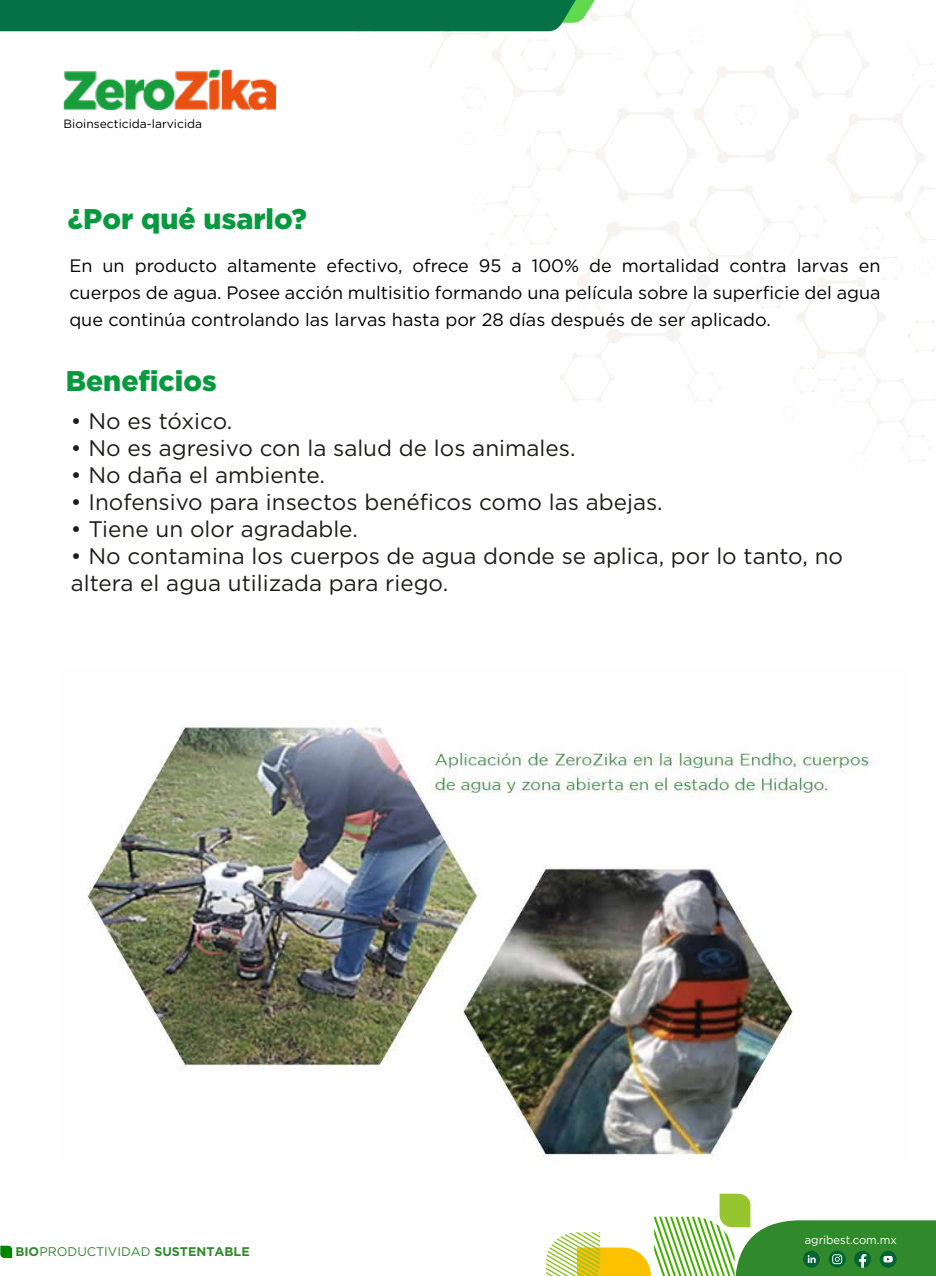
<style>
.page{position:relative;width:936px;height:1276px;background:#fff}
.page>*{position:absolute;margin:0;border:0;box-sizing:border-box;transform-origin:0 0}
.t1{font:900 28.5px "Gotham Pro";color:#06993d}
.t2{font:22.5px/27px "Gotham";color:#1d1d1b}
.t3{font:18px/27px "Gotham";color:#000;text-align:justify}
.t4{font:700 12.6px "Gotham Pro";color:#308a2b}
.t5{font:12px "Gotham Pro";color:#000}
.t6{font:11.7px "Gotham";color:#fff;scale:.96 1}
.s1{font-family:"Gotham";font-weight:400}
</style>
<div class="page">
<svg style="left:546px;top:1193px;width:389px;height:83px"></svg>
<svg style="left:0;top:0;width:933px;height:460px"></svg>
<svg style="left:0;top:1245px;width:12px;height:13px"></svg>
<img style="left:63px;top:69px;width:213px;height:41px">
<img style="left:86px;top:726px;width:786px;height:430px">
<p class="t5" style="left:63px;top:117px;width:140px">Bioinsecticida-larvicida</p>
<p class="t1" style="left:68px;top:202px;width:240px">¿Por qué usarlo?</p>
<p class="t3" style="left:69px;top:252px;width:812px">En un producto altamente efectivo, ofrece 95 a 100% de mortalidad contra larvas en cuerpos de agua. Posee acción multisitio formando una película sobre la superficie del agua que continúa controlando las larvas hasta por 28 días después de ser aplicado.</p>
<p class="t1" style="left:66px;top:364px;width:152px">Beneficios</p>
<p class="t2" style="left:71px;top:407px;width:163px">• No es tóxico.</p>
<p class="t2" style="left:71px;top:434px;width:506px">• No es agresivo con la salud de los animales.</p>
<p class="t2" style="left:71px;top:461px;width:255px">• No daña el ambiente.</p>
<p class="t2" style="left:71px;top:488px;width:593px">• Inofensivo para insectos benéficos como las abejas.</p>
<p class="t2" style="left:71px;top:515px;width:288px">• Tiene un olor agradable.</p>
<p class="t2" style="left:71px;top:542px;width:773px">• No contamina los cuerpos de agua donde se aplica, por lo tanto, no altera el agua utilizada para riego.</p>
<p class="t4" style="left:15px;top:1244px;width:236px">BIO<span class="s1">PRODUCTIVIDAD</span> SUSTENTABLE</p>
<p class="t6" style="left:804px;top:1232px;width:97px">agribest.com.mx</p>
</div>
